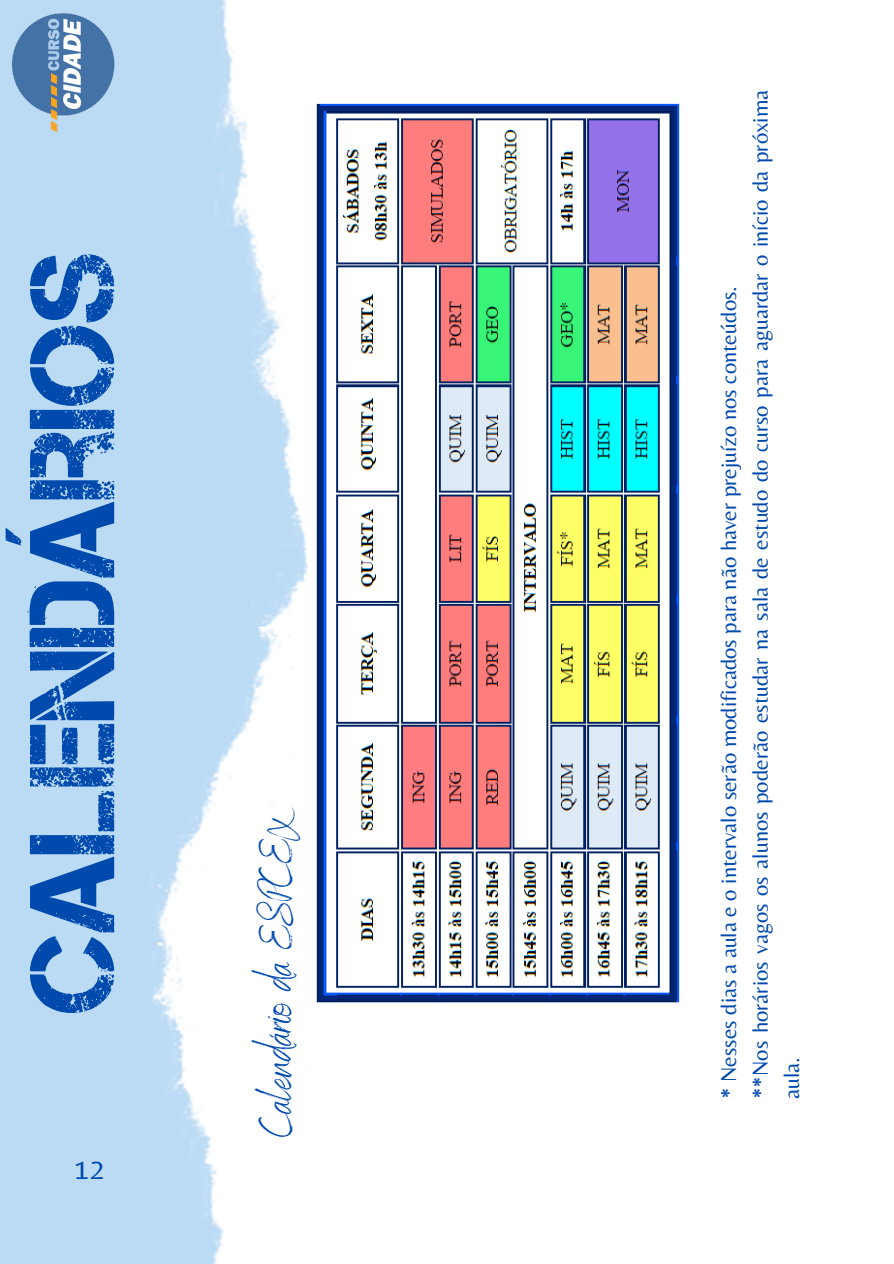
<style>
.page{position:relative;width:894px;height:1264px;background:#fff}
.page>*{position:absolute;margin:0;border:0;box-sizing:border-box;transform-origin:0 0}
.t1{font:120.15px "Captureit";color:#004aad}
.t2{font:45px "Benedict";color:#004aad}
.t3{font:30px "Belleza";color:#004aad}
.t4{font:22.5px/31.5px "Belleza";color:#004aad}
</style>
<div class="page">
<img style="left:0;top:0;width:307px;height:1263px">
<img style="left:0;top:0;width:134px;height:139px">
<img style="left:316px;top:103px;width:364px;height:900px">
<h1 class="t1" style="left:5px;top:1012px;width:762px;rotate:-90deg">calendários</h1>
<h3 class="t3" style="left:74px;top:1150px;width:32px">12</h3>
<h2 class="t2" style="left:248px;top:1136px;width:331px;rotate:-90deg">Calendário da ESPCEX</h2>
<p class="t4" style="left:712px;top:1098px;width:1010px;rotate:-90deg">* Nesses dias a aula e o intervalo serão modificados para não haver prejuízo nos conteúdos.<br>**Nos horários vagos os alunos poderão estudar na sala de estudo do curso para aguardar o início da próxima aula.</p>
</div>
